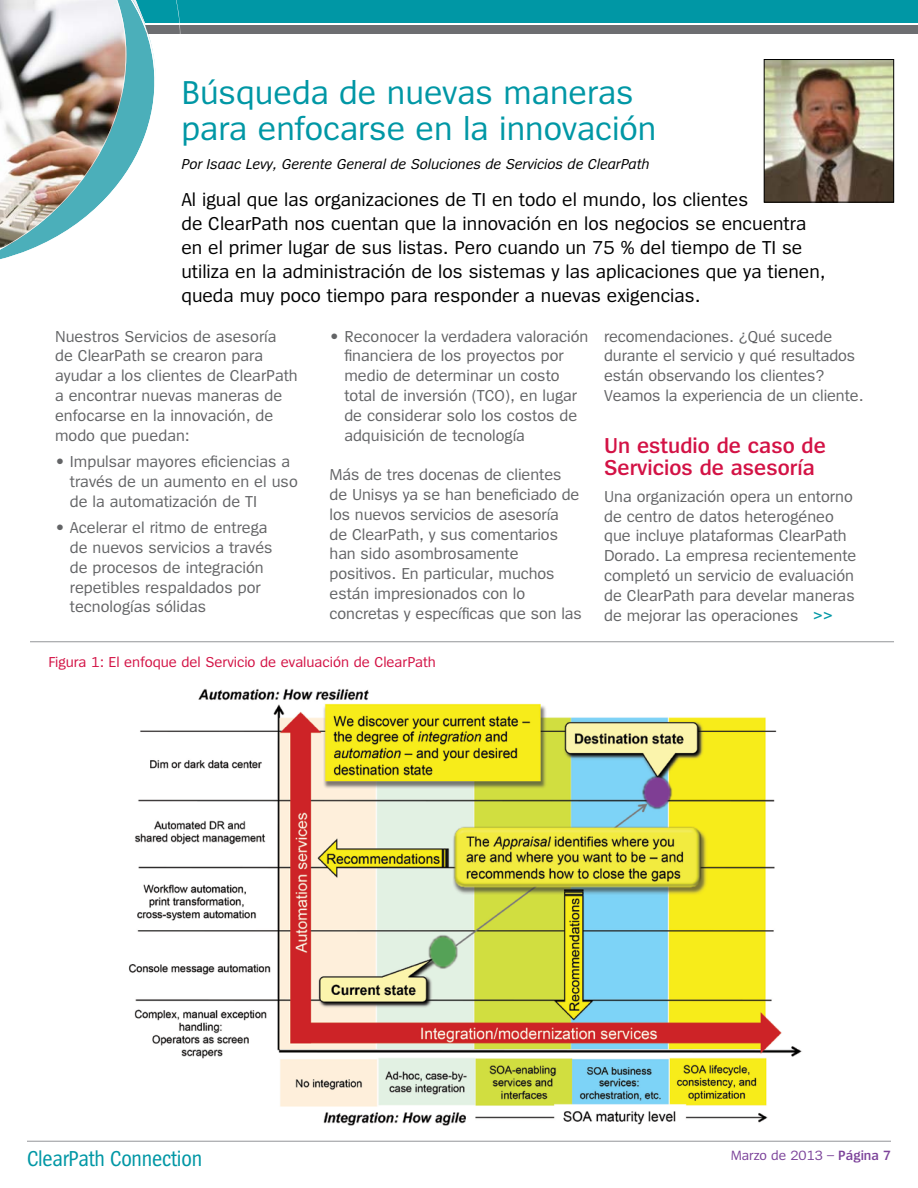
<style>
.page{position:relative;width:918px;height:1188px;background:#fff}
.page>*{position:absolute;margin:0;border:0;box-sizing:border-box;transform-origin:0 0}
.t1{font:34.5px/36px "Spiegel";color:#0097a5}
.t2{font:600 22.5px/22.5px "Spiegel";color:#d31245}
.t3{font:22.5px "Spiegel Cd";letter-spacing:-.01em;color:#0097a5}
.t4{font:19.5px/24px "Spiegel";color:#000}
.t5{font:16.5px/19.8px "Spiegel";color:#636466}
.t6{font:italic 15px "Spiegel";color:#000}
.t7{font:15px "Spiegel";color:#d31245}
.t8{font:13.95px "Spiegel";color:#7c439a}
.s1{font-weight:600;color:#0097a5}
.s2{font-weight:600}
</style>
<div class="page">
<div style="left:0;top:0;width:918px;height:22px;background:#0097a5"></div>
<div style="left:0;top:25px;width:918px;height:9px;background:#6d6e71"></div>
<hr style="left:27px;top:1141px;width:864px;height:1px;background:#939598">
<img style="left:0;top:0;width:156px;height:260px">
<img style="left:128px;top:689px;width:674px;height:437px">
<hr style="left:30px;top:641px;width:864px;height:1px;background:#939598">
<img style="left:766px;top:61px;width:126px;height:140px">
<div style="left:764px;top:59px;width:130px;height:144px;border:1px solid #000"></div>
<h1 class="t1" style="left:181px;top:76px;width:477px">Búsqueda de nuevas maneras para enfocarse en la innovación</h1>
<p class="t6" style="left:181px;top:156px;width:470px">Por Isaac Levy, Gerente General de Soluciones de Servicios de ClearPath</p>
<p class="t4" style="left:181px;top:188px;width:646px">Al igual que las organizaciones de TI en todo el mundo, los clientes<br>de ClearPath nos cuentan que la innovación en los negocios se encuentra en el primer lugar de sus listas. Pero cuando un 75 % del tiempo de TI se utiliza en la administración de los sistemas y las aplicaciones que ya tienen, queda muy poco tiempo para responder a nuevas exigencias.</p>
<p class="t5" style="left:55px;top:327px;width:244px">Nuestros Servicios de asesoría de ClearPath se crearon para ayudar a los clientes de ClearPath a encontrar nuevas maneras de enfocarse en la innovación, de modo que puedan:</p>
<p class="t5" style="left:70px;top:452px;width:229px;text-indent:-15px">• Impulsar mayores eficiencias a través de un aumento en el uso de la automatización de TI</p>
<p class="t5" style="left:70px;top:518px;width:204px;text-indent:-15px">• Acelerar el ritmo de entrega de nuevos servicios a través de procesos de integración repetibles respaldados por tecnologías sólidas</p>
<p class="t5" style="left:344px;top:327px;width:246px;text-indent:-15px">• Reconocer la verdadera valoración financiera de los proyectos por medio de determinar un costo total de inversión (TCO), en lugar de considerar solo los costos de adquisición de tecnología</p>
<p class="t5" style="left:330px;top:465px;width:254px">Más de tres docenas de clientes de Unisys ya se han beneficiado de los nuevos servicios de asesoría<br>de ClearPath, y sus comentarios han sido asombrosamente positivos. En particular, muchos están impresionados con lo concretas y específicas que son las</p>
<p class="t7" style="left:49px;top:655px;width:389px">Figura 1: El enfoque del Servicio de evaluación de ClearPath</p>
<p class="t5" style="left:604px;top:327px;width:261px">recomendaciones. ¿Qué sucede durante el servicio y qué resultados están observando los clientes?<br>Veamos la experiencia de un cliente.</p>
<h2 class="t2" style="left:604px;top:435px;width:223px">Un estudio de caso de<br>Servicios de asesoría</h2>
<p class="t5" style="left:604px;top:487px;width:254px">Una organización opera un entorno de centro de datos heterogéneo que incluye plataformas ClearPath Dorado. La empresa recientemente completó un servicio de evaluación de ClearPath para develar maneras de mejorar las operaciones <span class="s1">&gt;&gt;</span></p>
<h2 class="t3" style="left:27px;top:1148px;width:177px">ClearPath Connection</h2>
<p class="t8" style="left:731px;top:1148px;width:162px">Marzo de 2013 – <span class="s2">Página 7</span></p>
</div>
